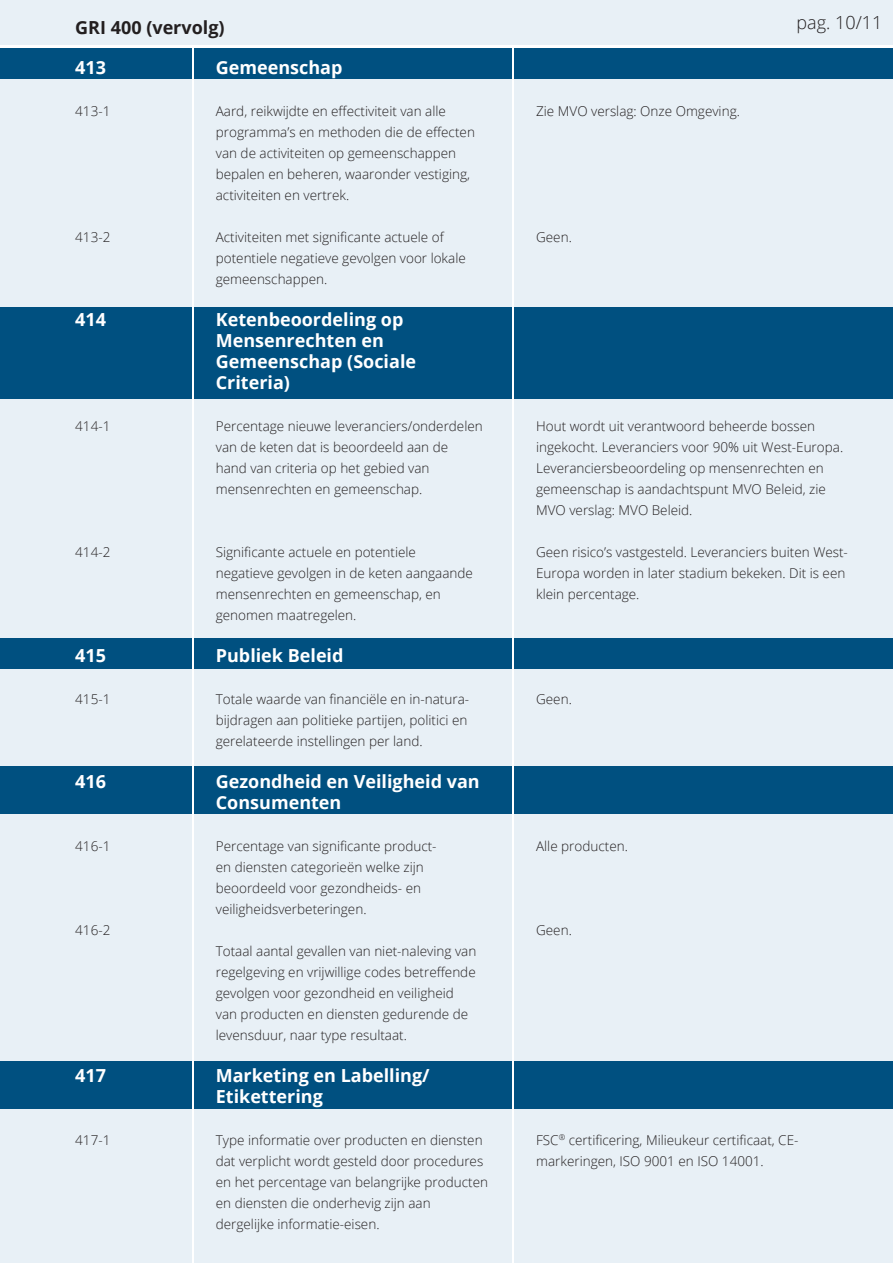
<style>
.page{position:relative;width:893px;height:1263px;background:#fff}
.page>*{position:absolute;margin:0;border:0;box-sizing:border-box;transform-origin:0 0}
.t1{font:700 18px/21px "Open Sans";color:#fff}
.t2{font:700 18px "Open Sans";color:#231f20}
.t3{font:300 18px "Open Sans";color:#231f20}
.t4{font:300 13.5px/21px "Open Sans";color:#231f20}
</style>
<div class="page">
<div style="left:0;top:49px;width:191px;height:1214px;background:#e8f0f6"></div>
<div style="left:515px;top:49px;width:378px;height:1214px;background:#e8f0f6"></div>
<div style="left:0;top:0;width:893px;height:45px;background:#e8f0f6"></div>
<div style="left:195px;top:49px;width:317px;height:1214px;background:#e8f0f6"></div>
<div style="left:515px;top:307px;width:378px;height:91px;background:#005080"></div>
<div style="left:515px;top:639px;width:378px;height:30px;background:#005080"></div>
<div style="left:515px;top:766px;width:378px;height:48px;background:#005080"></div>
<div style="left:515px;top:1061px;width:378px;height:48px;background:#005080"></div>
<div style="left:195px;top:307px;width:317px;height:91px;background:#005080"></div>
<div style="left:195px;top:639px;width:317px;height:30px;background:#005080"></div>
<div style="left:195px;top:766px;width:317px;height:48px;background:#005080"></div>
<div style="left:195px;top:1061px;width:317px;height:48px;background:#005080"></div>
<div style="left:0;top:307px;width:191px;height:91px;background:#005080"></div>
<div style="left:0;top:639px;width:191px;height:30px;background:#005080"></div>
<div style="left:0;top:766px;width:191px;height:48px;background:#005080"></div>
<div style="left:0;top:1061px;width:191px;height:48px;background:#005080"></div>
<div style="left:515px;top:49px;width:378px;height:30px;background:#005080"></div>
<div style="left:195px;top:49px;width:317px;height:30px;background:#005080"></div>
<div style="left:0;top:49px;width:191px;height:30px;background:#005080"></div>
<h1 class="t2" style="left:75px;top:15px;width:151px">GRI 400 (vervolg)</h1>
<h1 class="t1" style="left:75px;top:56px;width:32px">413</h1>
<p class="t4" style="left:75px;top:100px;width:37px">413-1</p>
<h1 class="t1" style="left:216px;top:56px;width:128px">Gemeenschap</h1>
<p class="t4" style="left:216px;top:100px;width:261px">Aard, reikwijdte en effectiviteit van alle programma’s en methoden die de effecten van de activiteiten op gemeenschappen bepalen en beheren, waaronder vestiging, activiteiten en vertrek.</p>
<p class="t4" style="left:216px;top:226px;width:251px">Activiteiten met significante actuele of potentiele negatieve gevolgen voor lokale gemeenschappen.</p>
<h1 class="t1" style="left:216px;top:308px;width:202px">Ketenbeoordeling op<br>Mensenrechten en<br>Gemeenschap (Sociale<br>Criteria)</h1>
<p class="t4" style="left:216px;top:415px;width:268px">Percentage nieuwe leveranciers/onderdelen van de keten dat is beoordeeld aan de<br>hand van criteria op het gebied van mensenrechten en gemeenschap.</p>
<p class="t4" style="left:75px;top:226px;width:37px">413-2</p>
<h1 class="t1" style="left:75px;top:308px;width:32px">414</h1>
<p class="t4" style="left:75px;top:415px;width:37px">414-1</p>
<p class="t4" style="left:75px;top:541px;width:37px">414-2</p>
<h1 class="t1" style="left:75px;top:644px;width:32px">415</h1>
<p class="t4" style="left:75px;top:688px;width:37px">415-1</p>
<h1 class="t1" style="left:75px;top:770px;width:32px">416</h1>
<p class="t4" style="left:75px;top:835px;width:37px">416-1</p>
<p class="t4" style="left:75px;top:919px;width:37px">416-2</p>
<h1 class="t1" style="left:75px;top:1064px;width:32px">417</h1>
<p class="t4" style="left:75px;top:1129px;width:37px">417-1</p>
<p class="t4" style="left:216px;top:541px;width:259px">Significante actuele en potentiele negatieve gevolgen in de keten aangaande mensenrechten en gemeenschap, en genomen maatregelen.</p>
<h1 class="t1" style="left:216px;top:644px;width:129px">Publiek Beleid</h1>
<p class="t4" style="left:216px;top:688px;width:255px">Totale waarde van financiële en in-natura&shy;bijdragen aan politieke partijen, politici en gerelateerde instellingen per land.</p>
<h1 class="t1" style="left:216px;top:770px;width:265px">Gezondheid en Veiligheid van<br>Consumenten</h1>
<p class="t4" style="left:216px;top:835px;width:222px">Percentage van significante product&shy;en diensten categorieën welke zijn beoordeeld voor gezondheids- en veiligheidsverbeteringen.</p>
<p class="t4" style="left:216px;top:940px;width:262px">Totaal aantal gevallen van niet-naleving van regelgeving en vrijwillige codes betreffende gevolgen voor gezondheid en veiligheid van producten en diensten gedurende de levensduur, naar type resultaat.</p>
<h1 class="t1" style="left:216px;top:1064px;width:215px">Marketing en Labelling/<br>Etikettering</h1>
<p class="t4" style="left:216px;top:1129px;width:274px">Type informatie over producten en diensten dat verplicht wordt gesteld door procedures en het percentage van belangrijke producten en diensten die onderhevig zijn aan dergelijke informatie-eisen.</p>
<p class="t4" style="left:536px;top:100px;width:205px">Zie MVO verslag: Onze Omgeving.</p>
<p class="t4" style="left:536px;top:226px;width:37px">Geen.</p>
<h1 class="t3" style="left:797px;top:10px;width:87px">pag. 10/11</h1>
<p class="t4" style="left:536px;top:415px;width:309px">Hout wordt uit verantwoord beheerde bossen ingekocht. Leveranciers voor 90% uit West-Europa.<br>Leveranciersbeoordeling op mensenrechten en gemeenschap is aandachtspunt MVO Beleid, zie MVO verslag: MVO Beleid.</p>
<p class="t4" style="left:536px;top:541px;width:313px">Geen risico’s vastgesteld. Leveranciers buiten West-<br>Europa worden in later stadium bekeken. Dit is een klein percentage.</p>
<p class="t4" style="left:536px;top:688px;width:37px">Geen.</p>
<p class="t4" style="left:536px;top:835px;width:93px">Alle producten.</p>
<p class="t4" style="left:536px;top:919px;width:37px">Geen.</p>
<p class="t4" style="left:536px;top:1129px;width:264px">FSC<sup>®</sup> certificering, Milieukeur certificaat, CE&shy;markeringen, ISO 9001 en ISO 14001.</p>
</div>
